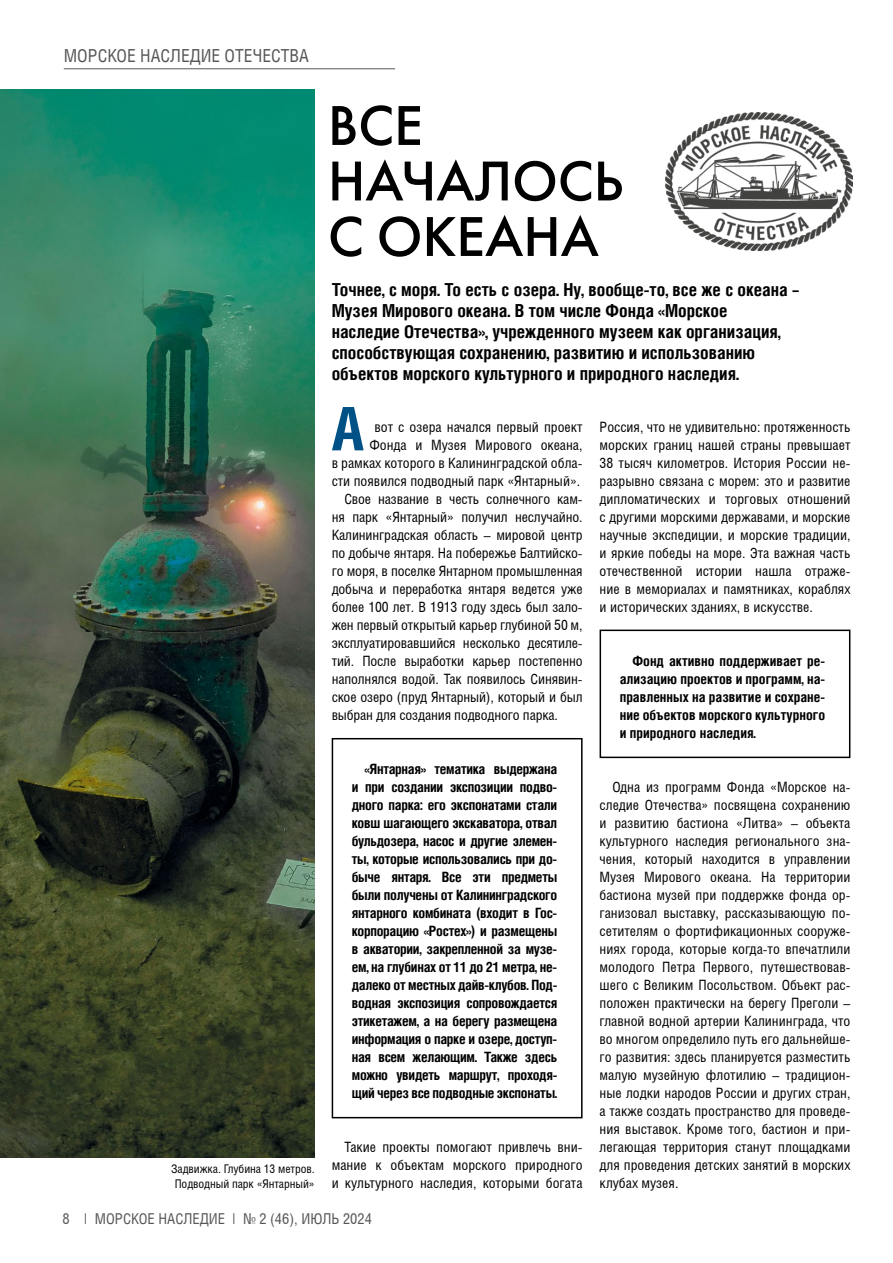
<style>
.page{position:relative;width:893px;height:1263px;background:#fff}
.page>*{position:absolute;margin:0;border:0;box-sizing:border-box;transform-origin:0 0}
.t1{font:700 60px "Helios Cond";color:#005286}
.t2{font:55.5px/55.5px "Futura Futuris C";color:#000}
.t3{font:700 18px/21px "Helios Cond";color:#000}
.t4{font:18px "Helios Cond";color:#575756}
.t5{font:15px "Helios Cond";color:#575756}
.t6{font:14.25px/18px "Helios Cond";letter-spacing:-.01em;color:#000;text-align:justify}
.t7{font:700 14.25px/18px "Helios Cond";letter-spacing:-.015em;color:#000;text-align:justify}
.t8{font:12px/14.4px "Helios Cond";letter-spacing:-.005em;color:#000}
</style>
<div class="page">
<hr style="left:64px;top:68px;width:331px;height:1px;background:#575756">
<img style="left:0;top:89px;width:315px;height:1068px">
<div style="left:332px;top:738px;width:251px;height:380px;border:2px solid #000"></div>
<div style="left:600px;top:630px;width:250px;height:128px;border:2px solid #000"></div>
<img style="left:665px;top:113px;width:188px;height:137px">
<p class="t4" style="left:64px;top:45px;width:247px">МОРСКОЕ НАСЛЕДИЕ ОТЕЧЕСТВА</p>
<p class="t8" style="left:171px;top:1162px;width:145px">Задвижка. Глубина 13 метров.<br>Подводный парк «Янтарный»</p>
<h2 class="t2" style="left:328px;top:98px;width:297px">ВСЕ<br>НАЧАЛОСЬ<br>С ОКЕАНА</h2>
<p class="t3" style="left:332px;top:278px;width:469px">Точнее, с моря. То есть с озера. Ну, вообще-то, все же с океана – Музея Мирового океана. В том числе Фонда «Морское наследие Отечества», учрежденного музеем как организация, способствующая сохранению, развитию и использованию объектов морского культурного и природного наследия.</p>
<h1 class="t1" style="left:332px;top:393px;width:34px">А</h1>
<p class="t6" style="left:600px;top:417px;width:252px">Россия, что не удивительно: протяженность морских границ нашей страны превышает 38 тысяч километров. История России не&shy;разрывно связана с морем: это и развитие дипломатических и торговых отношений с другими морскими державами, и морские научные экспедиции, и морские традиции, и яркие победы на море. Эта важная часть отечественной истории нашла отраже&shy;ние в мемориалах и памятниках, кораблях и исторических зданиях, в искусстве.</p>
<p class="t6" style="left:374px;top:417px;width:210px">вот с озера начался первый проект</p>
<p class="t6" style="left:369px;top:435px;width:215px">Фонда и Музея Мирового океана,</p>
<p class="t6" style="left:332px;top:453px;width:252px">в рамках которого в Калининградской обла-</p>
<p class="t6" style="left:332px;top:471px;width:250px">сти появился подводный парк «Янтарный».</p>
<p class="t6" style="left:344px;top:489px;width:240px">Свое название в честь солнечного кам-</p>
<p class="t6" style="left:332px;top:507px;width:252px">ня парк «Янтарный» получил неслучайно.</p>
<p class="t6" style="left:332px;top:525px;width:252px">Калининградская область – мировой центр</p>
<p class="t6" style="left:332px;top:543px;width:252px">по добыче янтаря. На побережье Балтийско-</p>
<p class="t6" style="left:332px;top:561px;width:252px">го моря, в поселке Янтарном промышленная</p>
<p class="t6" style="left:332px;top:579px;width:252px">добыча и переработка янтаря ведется уже</p>
<p class="t6" style="left:332px;top:597px;width:252px">более 100 лет. В 1913 году здесь был зало-</p>
<p class="t6" style="left:332px;top:615px;width:252px">жен первый открытый карьер глубиной 50 м,</p>
<p class="t6" style="left:332px;top:633px;width:252px">эксплуатировавшийся несколько десятиле-</p>
<p class="t6" style="left:332px;top:651px;width:252px">тий. После выработки карьер постепенно</p>
<p class="t6" style="left:332px;top:669px;width:252px">наполнялся водой. Так появилось Синявин-</p>
<p class="t6" style="left:332px;top:687px;width:252px">ское озеро (пруд Янтарный), который и был</p>
<p class="t6" style="left:332px;top:705px;width:228px">выбран для создания подводного парка.</p>
<p class="t7" style="left:620px;top:651px;width:207px;text-indent:13px">Фонд активно поддерживает ре&shy;ализацию проектов и программ, на&shy;правленных на развитие и сохране&shy;ние объектов морского культурного и природного наследия.</p>
<p class="t7" style="left:352px;top:759px;width:207px;text-indent:13px">«Янтарная» тематика выдержана и при создании экспозиции подво&shy;дного парка: его экспонатами стали ковш шагающего экскаватора, отвал бульдозера, насос и другие элемен&shy;ты, которые использовались при до&shy;быче янтаря. Все эти предметы были получены от Калининградского янтарного комбината (входит в Гос&shy;корпорацию «Ростех») и размещены в акватории, закрепленной за музе&shy;ем, на глубинах от 11 до 21 метра, не&shy;далеко от местных дайв-клубов. Под&shy;водная экспозиция сопровождается этикетажем, а на берегу размещена информация о парке и озере, доступ&shy;ная всем желающим. Также здесь можно увидеть маршрут, проходя&shy;щий через все подводные экспонаты.</p>
<p class="t6" style="left:332px;top:1137px;width:252px;text-indent:13px">Такие проекты помогают привлечь вни&shy;мание к объектам морского природного и культурного наследия, которыми богата</p>
<p class="t6" style="left:600px;top:777px;width:252px;text-indent:13px">Одна из программ Фонда «Морское на&shy;следие Отечества» посвящена сохранению и развитию бастиона «Литва» – объекта культурного наследия регионального зна&shy;чения, который находится в управлении Музея Мирового океана. На территории бастиона музей при поддержке фонда ор&shy;ганизовал выставку, рассказывающую по&shy;сетителям о фортификационных сооруже&shy;ниях города, которые когда-то впечатлили молодого Петра Первого, путешествовав&shy;шего с Великим Посольством. Объект рас&shy;положен практически на берегу Преголи – главной водной артерии Калининграда, что во многом определило путь его дальнейше&shy;го развития: здесь планируется разместить малую музейную флотилию – традицион&shy;ные лодки народов России и других стран, а также создать пространство для проведе&shy;ния выставок. Кроме того, бастион и при&shy;легающая территория станут площадками для проведения детских занятий в морских клубах музея.</p>
<p class="t5" style="left:63px;top:1209px;width:311px">8 | МОРСКОЕ НАСЛЕДИЕ | № 2 (46), ИЮЛЬ 2024</p>
</div>
